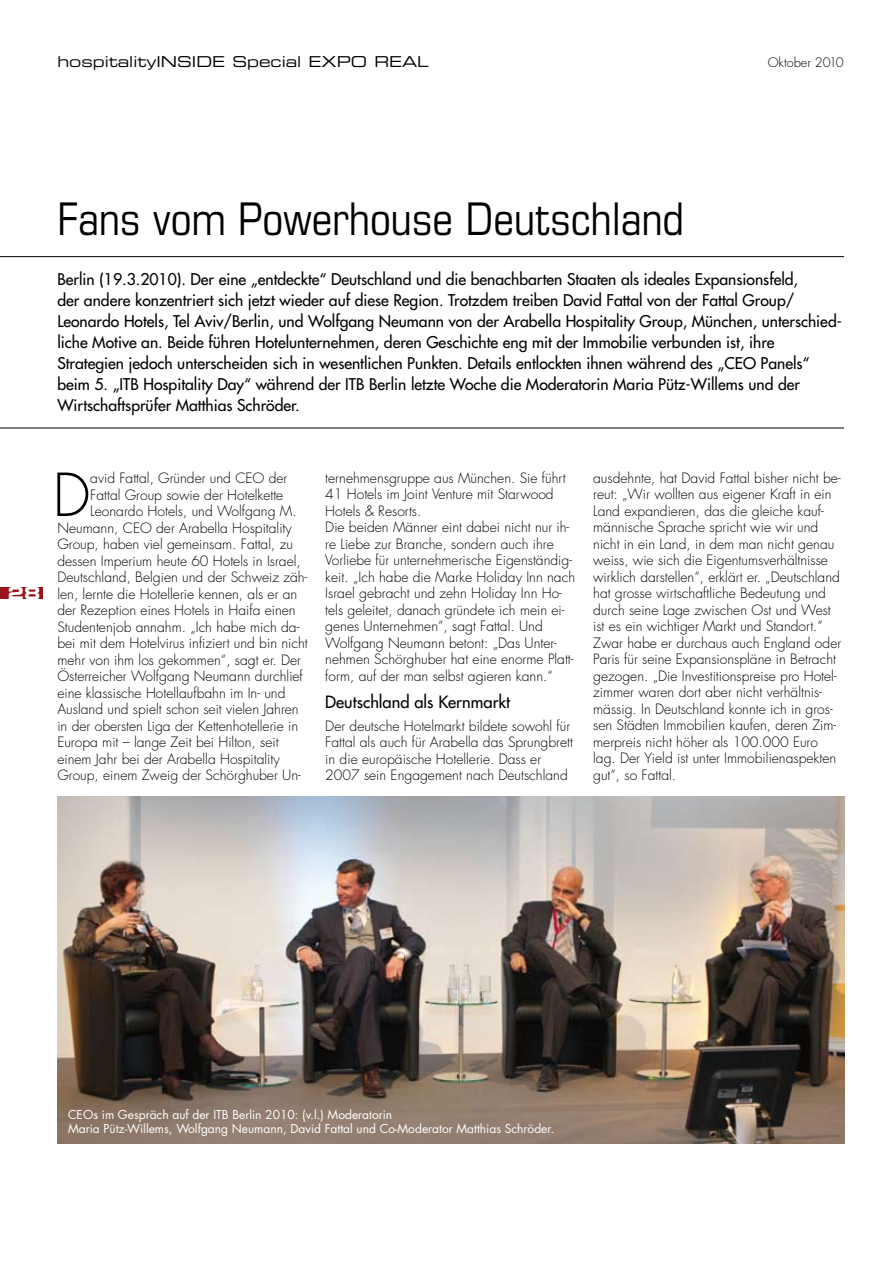
<style>
.page{position:relative;width:893px;height:1263px;background:#fff}
.page>*{position:absolute;margin:0;border:0;box-sizing:border-box;transform-origin:0 0}
.t1{font:300 57.6px "Futura";color:#000}
.t2{font:condensed 45px "Eurostile";color:#000}
.t3{font:16.5px "Futura";color:#000}
.t4{font:16.5px "Eurostile Bold Extended Two";color:#fff}
.t5{font:15.75px/21px "Futura";color:#000}
.t6{font:15px "Eurostile Extended Two";color:#000}
.t7{font:300 13.8px/16.5px "Futura";color:#000}
.t8{font:300 12.75px "Futura";color:#000}
.t9{font:12px/13.5px "Futura";color:#fff}
</style>
<div class="page">
<div style="left:0;top:587px;width:43px;height:11px;background:#9a141b"></div>
<hr style="left:0;top:256px;width:844px;height:1px;background:#000">
<hr style="left:0;top:428px;width:844px;height:1px;background:#000">
<img style="left:57px;top:796px;width:787px;height:347px">
<p class="t6" style="left:57px;top:52px;width:373px">hospitalityINSIDE Special EXPO REAL</p>
<p class="t8" style="left:768px;top:55px;width:77px">Oktober 2010</p>
<p class="t2" style="left:57px;top:192px;width:628px">Fans vom Powerhouse Deutschland</p>
<p class="t5" style="left:57px;top:269px;width:786px">Berlin (19.3.2010). Der eine „entdeckte“ Deutschland und die benachbarten Staaten als ideales Expansionsfeld,<br>der andere konzentriert sich jetzt wieder auf diese Region. Trotzdem treiben David Fattal von der Fattal Group/ Leonardo Hotels, Tel Aviv/Berlin, und Wolfgang Neumann von der Arabella Hospitality Group, München, unterschied&shy;liche Motive an. Beide führen Hotelunternehmen, deren Geschichte eng mit der Immobilie verbunden ist, ihre Strategien jedoch unterscheiden sich in wesentlichen Punkten. Details entlockten ihnen während des „CEO Panels“ beim 5. „ITB Hospitality Day“ während der ITB Berlin letzte Woche die Moderatorin Maria Pütz-Willems und der Wirtschaftsprüfer Matthias Schröder.</p>
<p class="t4" style="left:8px;top:581px;width:34px">28</p>
<p class="t1" style="left:53px;top:460px;width:39px">D</p>
<p class="t7" style="left:90px;top:470px;width:199px">avid Fattal, Gründer und CEO der</p>
<p class="t7" style="left:90px;top:487px;width:195px">Fattal Group sowie der Hotelkette</p>
<p class="t7" style="left:90px;top:503px;width:208px">Leonardo Hotels, und Wolfgang M.</p>
<p class="t7" style="left:57px;top:520px;width:236px">Neumann, CEO der Arabella Hospitality</p>
<p class="t7" style="left:57px;top:536px;width:237px">Group, haben viel gemeinsam. Fattal, zu</p>
<p class="t7" style="left:57px;top:553px;width:245px">dessen Imperium heute 60 Hotels in Israel,</p>
<p class="t7" style="left:57px;top:569px;width:251px">Deutschland, Belgien und der Schweiz zäh-</p>
<p class="t7" style="left:57px;top:586px;width:242px">len, lernte die Hotellerie kennen, als er an</p>
<p class="t7" style="left:57px;top:602px;width:240px">der Rezeption eines Hotels in Haifa einen</p>
<p class="t7" style="left:57px;top:619px;width:243px">Studentenjob annahm. „Ich habe mich da-</p>
<p class="t7" style="left:57px;top:635px;width:252px">bei mit dem Hotelvirus infiziert und bin nicht</p>
<p class="t7" style="left:57px;top:652px;width:245px">mehr von ihm los gekommen“, sagt er. Der</p>
<p class="t7" style="left:57px;top:668px;width:247px">Österreicher Wolfgang Neumann durchlief</p>
<p class="t7" style="left:57px;top:685px;width:230px">eine klassische Hotellaufbahn im In- und</p>
<p class="t7" style="left:57px;top:701px;width:243px">Ausland und spielt schon seit vielen Jahren</p>
<p class="t7" style="left:57px;top:718px;width:242px">in der obersten Liga der Kettenhotellerie in</p>
<p class="t7" style="left:57px;top:734px;width:223px">Europa mit – lange Zeit bei Hilton, seit</p>
<p class="t7" style="left:57px;top:751px;width:224px">einem Jahr bei der Arabella Hospitality</p>
<p class="t7" style="left:57px;top:767px;width:245px">Group, einem Zweig der Schörghuber Un-</p>
<p class="t7" style="left:325px;top:470px;width:251px">ternehmensgruppe aus München. Sie führt 41 Hotels im Joint Venture mit Starwood Hotels &amp; Resorts.<br>Die beiden Männer eint dabei nicht nur ih&shy;re Liebe zur Branche, sondern auch ihre Vorliebe für unternehmerische Eigenständig&shy;keit. „Ich habe die Marke Holiday Inn nach Israel gebracht und zehn Holiday Inn Ho&shy;tels geleitet, danach gründete ich mein ei&shy;genes Unternehmen“, sagt Fattal. Und Wolfgang Neumann betont: „Das Unter&shy;nehmen Schörghuber hat eine enorme Platt&shy;form, auf der man selbst agieren kann.“</p>
<p class="t3" style="left:325px;top:691px;width:186px">Deutschland als Kernmarkt</p>
<p class="t7" style="left:325px;top:718px;width:249px">Der deutsche Hotelmarkt bildete sowohl für Fattal als auch für Arabella das Sprungbrett in die europäische Hotellerie. Dass er 2007 sein Engagement nach Deutschland</p>
<p class="t7" style="left:593px;top:470px;width:250px">ausdehnte, hat David Fattal bisher nicht be&shy;reut: „Wir wollten aus eigener Kraft in ein Land expandieren, das die gleiche kauf&shy;männische Sprache spricht wie wir und nicht in ein Land, in dem man nicht genau weiss, wie sich die Eigentumsverhältnisse wirklich darstellen“, erklärt er. „Deutschland hat grosse wirtschaftliche Bedeutung und durch seine Lage zwischen Ost und West ist es ein wichtiger Markt und Standort.“ Zwar habe er durchaus auch England oder Paris für seine Expansionspläne in Betracht gezogen. „Die Investitionspreise pro Hotel&shy;zimmer waren dort aber nicht verhältnis&shy;mässig. In Deutschland konnte ich in gros&shy;sen Städten Immobilien kaufen, deren Zim&shy;merpreis nicht höher als 100.000 Euro lag. Der Yield ist unter Immobilienaspekten gut“, so Fattal.</p>
<p class="t9" style="left:68px;top:1108px;width:488px">CEOs im Gespräch auf der ITB Berlin 2010: (v.l.) Moderatorin<br>Maria Pütz-Willems, Wolfgang Neumann, David Fattal und Co-Moderator Matthias Schröder.</p>
</div>
